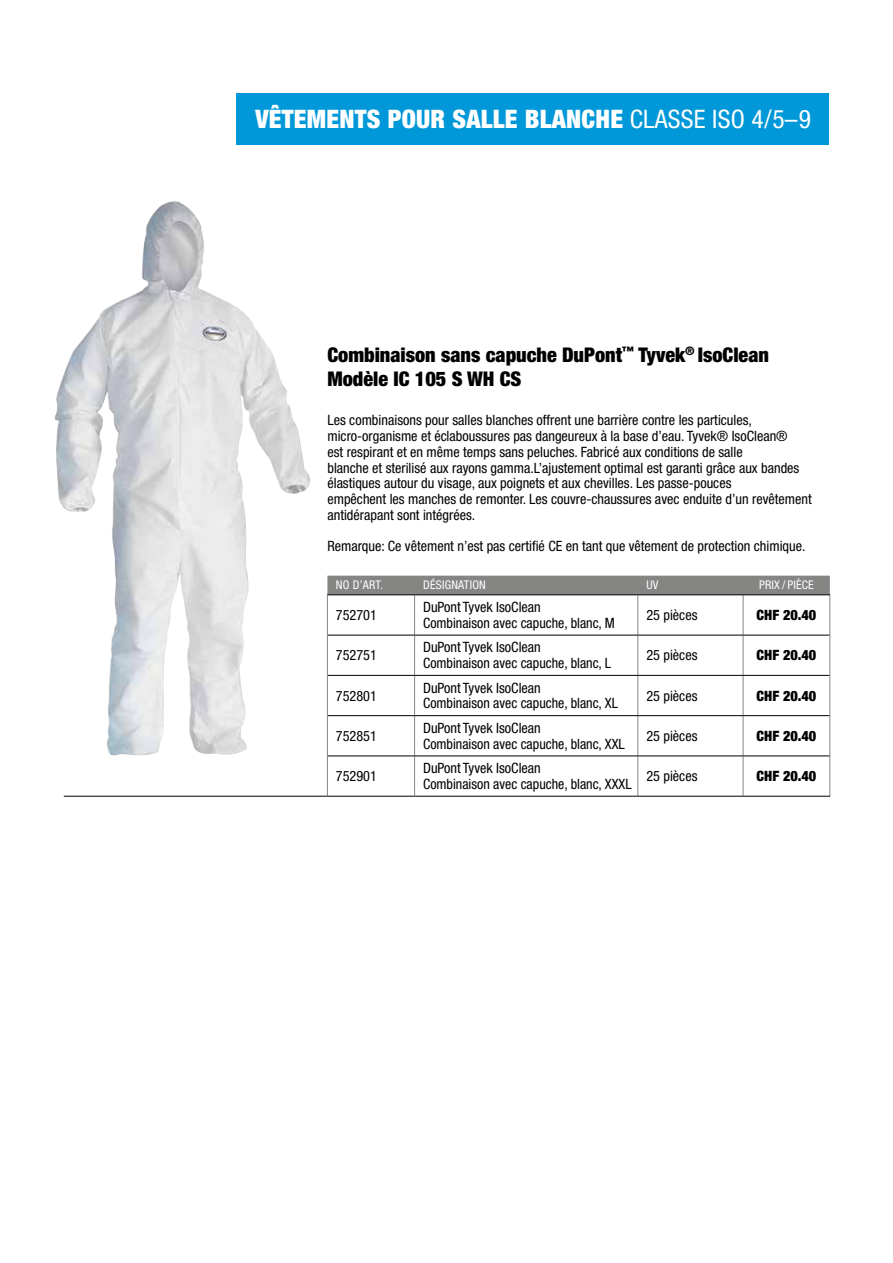
<style>
.page{position:relative;width:893px;height:1263px;background:#fff}
.page>*{position:absolute;margin:0;border:0;box-sizing:border-box;transform-origin:0 0}
.t1{font:900 condensed 25.5px "Helvetica Neue LT Std";letter-spacing:.01em;color:#fff}
.t2{font:900 condensed 20.25px/24px "Helvetica Neue LT Std";color:#000}
.t3{font:condensed 14.25px/15.8px "Helvetica Neue LT Std";color:#000}
.t4{font:900 condensed 14.25px "Helvetica Neue LT Std";color:#000}
.t5{font:condensed 12px "Helvetica Neue LT Std";letter-spacing:.02em;color:#fff}
.s1{font-weight:400}
</style>
<div class="page">
<div style="left:237px;top:94px;width:592px;height:51px;background:#0098d8"></div>
<img style="left:54px;top:201px;width:194px;height:555px">
<div style="left:327px;top:576px;width:503px;height:18px;background:#858584"></div>
<hr style="left:414px;top:595px;width:1px;height:40px;background:#858584">
<hr style="left:637px;top:595px;width:1px;height:40px;background:#858584">
<hr style="left:743px;top:595px;width:1px;height:40px;background:#858584">
<hr style="left:414px;top:635px;width:1px;height:40px;background:#858584">
<hr style="left:637px;top:635px;width:1px;height:40px;background:#858584">
<hr style="left:743px;top:635px;width:1px;height:40px;background:#858584">
<hr style="left:414px;top:676px;width:1px;height:39px;background:#858584">
<hr style="left:637px;top:676px;width:1px;height:39px;background:#858584">
<hr style="left:743px;top:676px;width:1px;height:39px;background:#858584">
<hr style="left:414px;top:716px;width:1px;height:39px;background:#858584">
<hr style="left:637px;top:716px;width:1px;height:39px;background:#858584">
<hr style="left:743px;top:716px;width:1px;height:39px;background:#858584">
<hr style="left:414px;top:756px;width:1px;height:40px;background:#858584">
<hr style="left:637px;top:756px;width:1px;height:40px;background:#858584">
<hr style="left:743px;top:756px;width:1px;height:40px;background:#858584">
<hr style="left:327px;top:594px;width:88px;height:1px;background:#000">
<hr style="left:415px;top:594px;width:223px;height:1px;background:#000">
<hr style="left:638px;top:594px;width:105px;height:1px;background:#000">
<hr style="left:743px;top:594px;width:87px;height:1px;background:#000">
<hr style="left:327px;top:595px;width:1px;height:40px;background:#858584">
<hr style="left:829px;top:595px;width:1px;height:40px;background:#858584">
<hr style="left:327px;top:635px;width:1px;height:40px;background:#858584">
<hr style="left:829px;top:635px;width:1px;height:40px;background:#858584">
<hr style="left:327px;top:675px;width:1px;height:41px;background:#858584">
<hr style="left:829px;top:675px;width:1px;height:41px;background:#858584">
<hr style="left:327px;top:716px;width:1px;height:40px;background:#858584">
<hr style="left:829px;top:716px;width:1px;height:40px;background:#858584">
<hr style="left:327px;top:756px;width:1px;height:40px;background:#858584">
<hr style="left:829px;top:756px;width:1px;height:40px;background:#858584">
<hr style="left:328px;top:635px;width:87px;height:1px;background:#000">
<hr style="left:415px;top:635px;width:223px;height:1px;background:#000">
<hr style="left:638px;top:635px;width:105px;height:1px;background:#000">
<hr style="left:743px;top:635px;width:86px;height:1px;background:#000">
<hr style="left:328px;top:675px;width:87px;height:1px;background:#000">
<hr style="left:415px;top:675px;width:223px;height:1px;background:#000">
<hr style="left:638px;top:675px;width:105px;height:1px;background:#000">
<hr style="left:743px;top:675px;width:86px;height:1px;background:#000">
<hr style="left:328px;top:715px;width:87px;height:1px;background:#000">
<hr style="left:415px;top:715px;width:223px;height:1px;background:#000">
<hr style="left:638px;top:715px;width:105px;height:1px;background:#000">
<hr style="left:743px;top:715px;width:86px;height:1px;background:#000">
<hr style="left:328px;top:755px;width:87px;height:1px;background:#000">
<hr style="left:415px;top:755px;width:223px;height:1px;background:#000">
<hr style="left:638px;top:755px;width:105px;height:1px;background:#000">
<hr style="left:743px;top:755px;width:86px;height:1px;background:#000">
<hr style="left:64px;top:796px;width:263px;height:1px;background:#000">
<hr style="left:327px;top:796px;width:88px;height:1px;background:#000">
<hr style="left:415px;top:796px;width:223px;height:1px;background:#000">
<hr style="left:638px;top:796px;width:105px;height:1px;background:#000">
<hr style="left:743px;top:796px;width:87px;height:1px;background:#000">
<h1 class="t1" style="left:255px;top:103px;width:557px">VÊTEMENTS POUR SALLE BLANCHE <span class="s1">CLASSE ISO 4/5–9</span></h1>
<h2 class="t2" style="left:327px;top:342px;width:443px">Combinaison sans capuche DuPont<sup>™</sup> Tyvek<sup>®</sup> IsoClean<br>Modèle IC 105 S WH CS</h2>
<p class="t3" style="left:327px;top:412px;width:486px">Les combinaisons pour salles blanches offrent une barrière contre les particules, micro-organisme et éclaboussures pas dangeureux à la base d’eau. Tyvek® IsoClean®<br>est respirant et en même temps sans peluches. Fabricé aux conditions de salle<br>blanche et sterilisé aux rayons gamma.L’ajustement optimal est garanti grâce aux bandes élastiques autour du visage, aux poignets et aux chevilles. Les passe-pouces<br>empêchent les manches de remonter. Les couvre-chaussures avec enduite d’un revêtement antidérapant sont intégrées.</p>
<p class="t3" style="left:327px;top:538px;width:480px">Remarque: Ce vêtement n’est pas certifié CE en tant que vêtement de protection chimique.</p>
<p class="t5" style="left:336px;top:578px;width:49px">NO D’ART.</p>
<p class="t5" style="left:423px;top:578px;width:64px">DÉSIGNATION</p>
<p class="t5" style="left:646px;top:578px;width:14px">UV</p>
<p class="t5" style="left:759px;top:578px;width:56px">PRIX / PIÈCE</p>
<p class="t3" style="left:336px;top:607px;width:43px">752701</p>
<p class="t3" style="left:423px;top:599px;width:193px">DuPont Tyvek IsoClean<br>Combinaison avec capuche, blanc, M</p>
<p class="t3" style="left:646px;top:607px;width:53px">25 pièces</p>
<p class="t4" style="left:757px;top:606px;width:61px">CHF 20.40</p>
<p class="t3" style="left:336px;top:647px;width:43px">752751</p>
<p class="t3" style="left:423px;top:639px;width:190px">DuPont Tyvek IsoClean<br>Combinaison avec capuche, blanc, L</p>
<p class="t3" style="left:646px;top:647px;width:53px">25 pièces</p>
<p class="t4" style="left:757px;top:646px;width:61px">CHF 20.40</p>
<p class="t3" style="left:336px;top:688px;width:43px">752801</p>
<p class="t3" style="left:423px;top:680px;width:196px">DuPont Tyvek IsoClean<br>Combinaison avec capuche, blanc, XL</p>
<p class="t3" style="left:646px;top:688px;width:53px">25 pièces</p>
<p class="t4" style="left:757px;top:687px;width:61px">CHF 20.40</p>
<p class="t3" style="left:336px;top:728px;width:43px">752851</p>
<p class="t3" style="left:423px;top:720px;width:203px">DuPont Tyvek IsoClean<br>Combinaison avec capuche, blanc, XXL</p>
<p class="t3" style="left:646px;top:728px;width:53px">25 pièces</p>
<p class="t4" style="left:757px;top:727px;width:61px">CHF 20.40</p>
<p class="t3" style="left:336px;top:768px;width:43px">752901</p>
<p class="t3" style="left:423px;top:760px;width:210px">DuPont Tyvek IsoClean<br>Combinaison avec capuche, blanc, XXXL</p>
<p class="t3" style="left:646px;top:768px;width:53px">25 pièces</p>
<p class="t4" style="left:757px;top:767px;width:61px">CHF 20.40</p>
</div>
